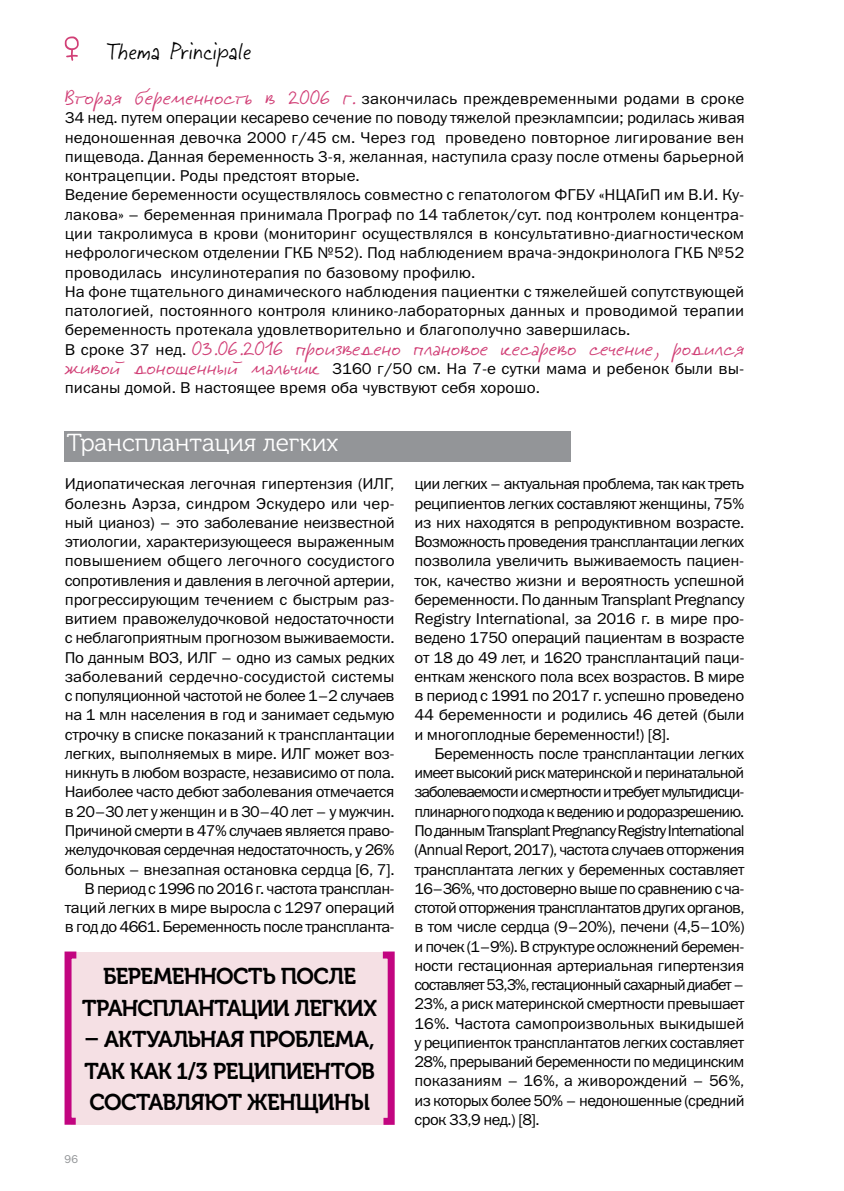
<style>
.page{position:relative;width:844px;height:1191px;background:#fff}
.page>*{position:absolute;margin:0;border:0;box-sizing:border-box;transform-origin:0 0}
.t1{font:24.5px "Museo Cyrl 300";color:#fff}
.t2{font:24.5px "Jeff Script";letter-spacing:.015em;color:#000;scale:.93 1}
.t3{font:22.75px/31.5px "Museo Cyrl 700";letter-spacing:-.035em;color:#000;text-align:center}
.t4{font:21px "Jeff Script";letter-spacing:.005em;color:#d13f76;scale:1.05 1}
.t5{font:15.75px/19.2px "Franklin Gothic Book C";color:#000;text-align:justify}
.t6{font:15.75px/19.2px "Franklin Gothic Book C";color:#000;scale:1.05 1}
.t7{font:15.75px/19.2px "Franklin Gothic Book C";letter-spacing:-.02em;color:#000;text-align:right;scale:1.04 1}
.t8{font:11.38px "Franklin Gothic Book C";color:#939598}
.s1{font-family:"Jeff Script";font-size:21px;color:#d13f76}
.s2{font-family:"Franklin Gothic Book C";font-size:15.75px;color:#000}
</style>
<div class="page">
<div style="left:64px;top:431px;width:506px;height:31px;background:#939598"></div>
<div style="left:71px;top:952px;width:317px;height:172px;background:#f5e0e4"></div>
<svg style="left:376px;top:951px;width:19px;height:174px"></svg>
<svg style="left:64px;top:951px;width:19px;height:174px"></svg>
<svg style="left:64px;top:36px;width:15px;height:25px"></svg>
<h1 class="t2" style="left:106px;top:33px;width:157px">Thema Principale</h1>
<p class="t6" style="left:65px;top:89px;width:649px"><span class="s1">Вторая беременность в 2006 г.</span> закончилась преждевременными родами в сроке 34 нед. путем операции кесарево сечение по поводу тяжелой преэклампсии; родилась живая недоношенная девочка 2000 г/45 см. Через год проведено повторное лигирование вен пищевода. Данная беременность 3-я, желанная, наступила сразу после отмены барьерной контрацепции. Роды предстоят вторые.<br>Ведение беременности осуществлялось совместно с гепатологом ФГБУ «НЦАГиП им В.И. Ку&shy;лакова» – беременная принимала Програф по 14 таблеток/сут. под контролем концентра&shy;ции такролимуса в крови (мониторинг осуществлялся в консультативно-диагностическом нефрологическом отделении ГКБ №52). Под наблюдением врача-эндокринолога ГКБ №52 проводилась инсулинотерапия по базовому профилю.<br>На фоне тщательного динамического наблюдения пациентки с тяжелейшей сопутствующей патологией, постоянного контроля клинико-лабораторных данных и проводимой терапии беременность протекала удовлетворительно и благополучно завершилась.</p>
<h3 class="t4" style="left:65px;top:332px;width:649px"><span class="s2">В сроке 37 нед.</span> 03.06.2016 произведено плановое кесарево сечение, родился</h3>
<p class="t6" style="left:65px;top:358px;width:648px"><span class="s1">живой доношенный мальчик</span> 3160 г/50 см. На 7-е сутки мама и ребенок были вы&shy;писаны домой. В настоящее время оба чувствуют себя хорошо.</p>
<h1 class="t1" style="left:67px;top:429px;width:273px">Трансплантация легких</h1>
<p class="t7" style="left:65px;top:474px;width:319px">Идиопатическая легочная гипертензия (ИЛГ, болезнь Аэрза, синдром Эскудеро или чер&shy;ный цианоз) – это заболевание неизвестной этиологии, характеризующееся выраженным повышением общего легочного сосудистого сопротивления и давления в легочной артерии, прогрессирующим течением с быстрым раз&shy;витием правожелудочковой недостаточности с неблагоприятным прогнозом выживаемости.<br>По данным ВОЗ, ИЛГ – одно из самых редких заболеваний сердечно-сосудистой системы с популяционной частотой не более 1–2 случаев на 1 млн населения в год и занимает седьмую строчку в списке показаний к трансплантации легких, выполняемых в мире. ИЛГ может воз&shy;никнуть в любом возрасте, независимо от пола.<br>Наиболее часто дебют заболевания отмечается в 20–30 лет у женщин и в 30–40 лет – у мужчин.<br>Причиной смерти в 47% случаев является право&shy;желудочковая сердечная недостаточность, у 26% больных – внезапная остановка сердца [6, 7].<br>В период с 1996 по 2016 г. частота трансплан&shy;таций легких в мире выросла с 1297 операций в год до 4661. Беременность после транспланта-</p>
<p class="t5" style="left:414px;top:474px;width:331px">ции легких – актуальная проблема, так как треть реципиентов легких составляют женщины, 75% из них находятся в репродуктивном возрасте.<br>Возможность проведения трансплантации легких позволила увеличить выживаемость пациен&shy;ток, качество жизни и вероятность успешной беременности. По данным Transplant Pregnancy Registry International, за 2016 г. в мире про&shy;ведено 1750 операций пациентам в возрасте от 18 до 49 лет, и 1620 трансплантаций паци&shy;енткам женского пола всех возрастов. В мире в период с 1991 по 2017 г. успешно проведено 44 беременности и родились 46 детей (были и многоплодные беременности!) [8].</p>
<p class="t5" style="left:414px;top:743px;width:331px;text-indent:20px">Беременность после трансплантации легких имеет высокий риск материнской и перинатальной заболеваемости исмертности итребует мультидисци&shy;плинарного подхода к ведению и родоразрешению.<br>Поданным Transplant Pregnancy Registry International (Annual Report, 2017), частота случаев отторжения трансплантата легких у беременных составляет 16–36%, что достоверно выше по сравнению с ча&shy;стотой отторжения трансплантатов других органов, в том числе сердца (9–20%), печени (4,5–10%) и почек (1–9%). В структуре осложнений беремен&shy;ности гестационная артериальная гипертензия составляет 53,3%, гестационный сахарный диабет– 23%, а риск материнской смертности превышает 16%. Частота самопроизвольных выкидышей у реципиенток трансплантатов легких составляет 28%, прерываний беременности по медицинским показаниям – 16%, а живорождений – 56%, из которых более 50% – недоношенные (средний срок 33,9 нед.) [8].</p>
<h2 class="t3" style="left:82px;top:961px;width:296px">БЕРЕМЕННОСТЬ ПОСЛЕ<br>ТРАНСПЛАНТАЦИИ ЛЕГКИХ</h2>
<h2 class="t3" style="left:85px;top:1024px;width:292px;text-align:justify">– АКТУАЛЬНАЯ ПРОБЛЕМА, ТАК КАК 1/3 РЕЦИПИЕНТОВ СОСТАВЛЯЮТ ЖЕНЩИНЫ</h2>
<p class="t8" style="left:64px;top:1152px;width:15px">96</p>
</div>
